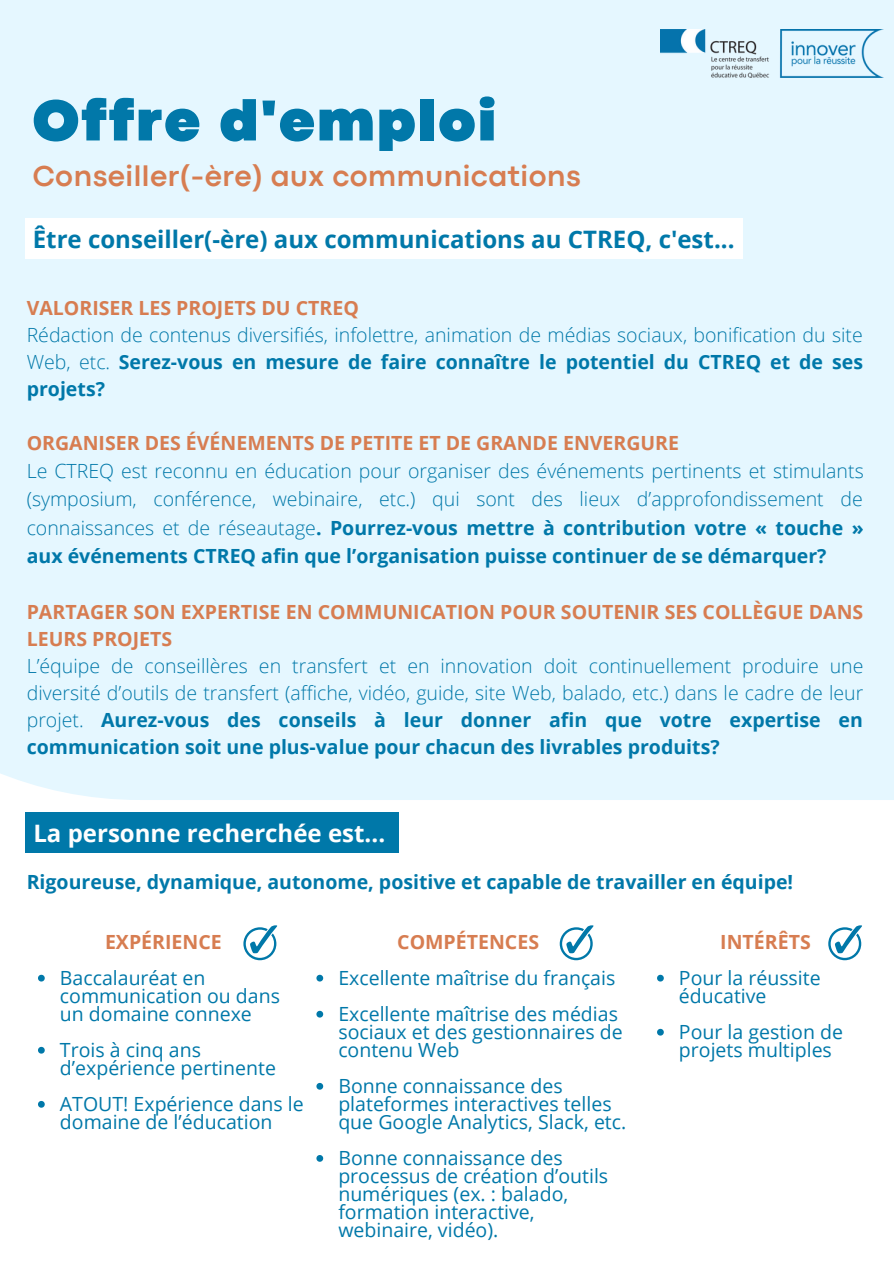
<style>
.page{position:relative;width:894px;height:1264px;background:#fff}
.page>*{position:absolute;margin:0;border:0;box-sizing:border-box;transform-origin:0 0}
.t1{font:900 60px "Codec Pro";letter-spacing:.035em;color:#0178a9}
.t2{font:700 30px "Codec Pro";letter-spacing:.015em;color:#d77d51}
.t3{font:700 24px "Open Sans";color:#0078a9}
.t4{font:700 24px "Open Sans";color:#fefefe}
.t5{font:300 19.5px/27px "Open Sans";color:#0078a9;text-align:justify}
.t6{font:19.5px/18px "Open Sans";color:#0078a9}
.t7{font:700 19.5px/27px "Open Sans";color:#d77d51}
.t8{font:700 19.5px "Open Sans";color:#0078a9}
.s1{font-weight:700}
</style>
<div class="page">
<div style="left:0;top:0;width:893px;height:800px;background:#e5f7ff"></div>
<svg style="left:38px;top:974px;width:7px;height:7px"></svg>
<svg style="left:38px;top:1046px;width:7px;height:7px"></svg>
<svg style="left:38px;top:1101px;width:7px;height:6px"></svg>
<svg style="left:316px;top:974px;width:7px;height:7px"></svg>
<svg style="left:316px;top:1010px;width:7px;height:7px"></svg>
<svg style="left:316px;top:1082px;width:7px;height:7px"></svg>
<svg style="left:316px;top:1155px;width:7px;height:6px"></svg>
<svg style="left:657px;top:974px;width:6px;height:7px"></svg>
<svg style="left:657px;top:1028px;width:6px;height:7px"></svg>
<svg style="left:243px;top:925px;width:34px;height:35px"></svg>
<svg style="left:559px;top:925px;width:34px;height:35px"></svg>
<svg style="left:828px;top:925px;width:33px;height:35px"></svg>
<div style="left:25px;top:218px;width:717px;height:41px;background:#fff"></div>
<div style="left:26px;top:812px;width:372px;height:41px;background:#0078a9"></div>
<img style="left:660px;top:29px;width:223px;height:49px">
<p class="t1" style="left:33px;top:99px;width:464px">Offre d'emploi</p>
<p class="t2" style="left:33px;top:166px;width:549px">Conseiller(-ère) aux communications</p>
<p class="t3" style="left:33px;top:223px;width:703px">Être conseiller(-ère) aux communications au CTREQ, c'est...</p>
<p class="t7" style="left:27px;top:294px;width:333px">VALORISER LES PROJETS DU CTREQ</p>
<p class="t5" style="left:27px;top:321px;width:837px">Rédaction de contenus diversifiés, infolettre, animation de médias sociaux, bonification du site Web, etc. <span class="s1">Serez-vous en mesure de faire connaître le potentiel du CTREQ et de ses projets?</span></p>
<p class="t7" style="left:27px;top:429px;width:653px">ORGANISER DES ÉVÉNEMENTS DE PETITE ET DE GRANDE ENVERGURE</p>
<p class="t5" style="left:27px;top:456px;width:838px;line-height:28.2px">Le CTREQ est reconnu en éducation pour organiser des événements pertinents et stimulants (symposium, conférence, webinaire, etc.) qui sont des lieux d’approfondissement de connaissances et de réseautage<span class="s1">. Pourrez-vous mettre à contribution votre « touche » aux événements CTREQ afin que l’organisation puisse continuer de se démarquer?</span></p>
<p class="t7" style="left:27px;top:598px;width:837px">PARTAGER SON EXPERTISE EN COMMUNICATION POUR SOUTENIR SES COLLÈGUE DANS<br>LEURS PROJETS</p>
<p class="t5" style="left:27px;top:652px;width:838px">L’équipe de conseillères en transfert et en innovation doit continuellement produire une diversité d’outils de transfert (affiche, vidéo, guide, site Web, balado, etc.) dans le cadre de leur projet. <span class="s1">Aurez-vous des conseils à leur donner afin que votre expertise en communication soit une plus-value pour chacun des livrables produits?</span></p>
<p class="t4" style="left:33px;top:816px;width:353px">La personne recherchée est...</p>
<p class="t8" style="left:27px;top:868px;width:767px">Rigoureuse, dynamique, autonome, positive et capable de travailler en équipe!</p>
<p class="t7" style="left:105px;top:927px;width:118px">EXPÉRIENCE</p>
<p class="t6" style="left:60px;top:968px;width:221px">Baccalauréat en communication ou dans un domaine connexe</p>
<p class="t6" style="left:60px;top:1040px;width:217px">Trois à cinq ans d’expérience pertinente</p>
<p class="t6" style="left:60px;top:1094px;width:245px">ATOUT! Expérience dans le domaine de l’éducation</p>
<p class="t7" style="left:397px;top:927px;width:143px">COMPÉTENCES</p>
<p class="t6" style="left:338px;top:968px;width:278px">Excellente maîtrise du français</p>
<p class="t6" style="left:338px;top:1004px;width:286px">Excellente maîtrise des médias sociaux et des gestionnaires de contenu Web</p>
<p class="t6" style="left:338px;top:1076px;width:289px">Bonne connaissance des plateformes interactives telles que Google Analytics, Slack, etc.</p>
<p class="t6" style="left:338px;top:1148px;width:271px">Bonne connaissance des processus de création d’outils numériques (ex. : balado, formation interactive, webinaire, vidéo).</p>
<p class="t7" style="left:720px;top:927px;width:92px">INTÉRÊTS</p>
<p class="t6" style="left:678px;top:968px;width:143px">Pour la réussite éducative</p>
<p class="t6" style="left:678px;top:1022px;width:165px">Pour la gestion de projets multiples</p>
</div>
